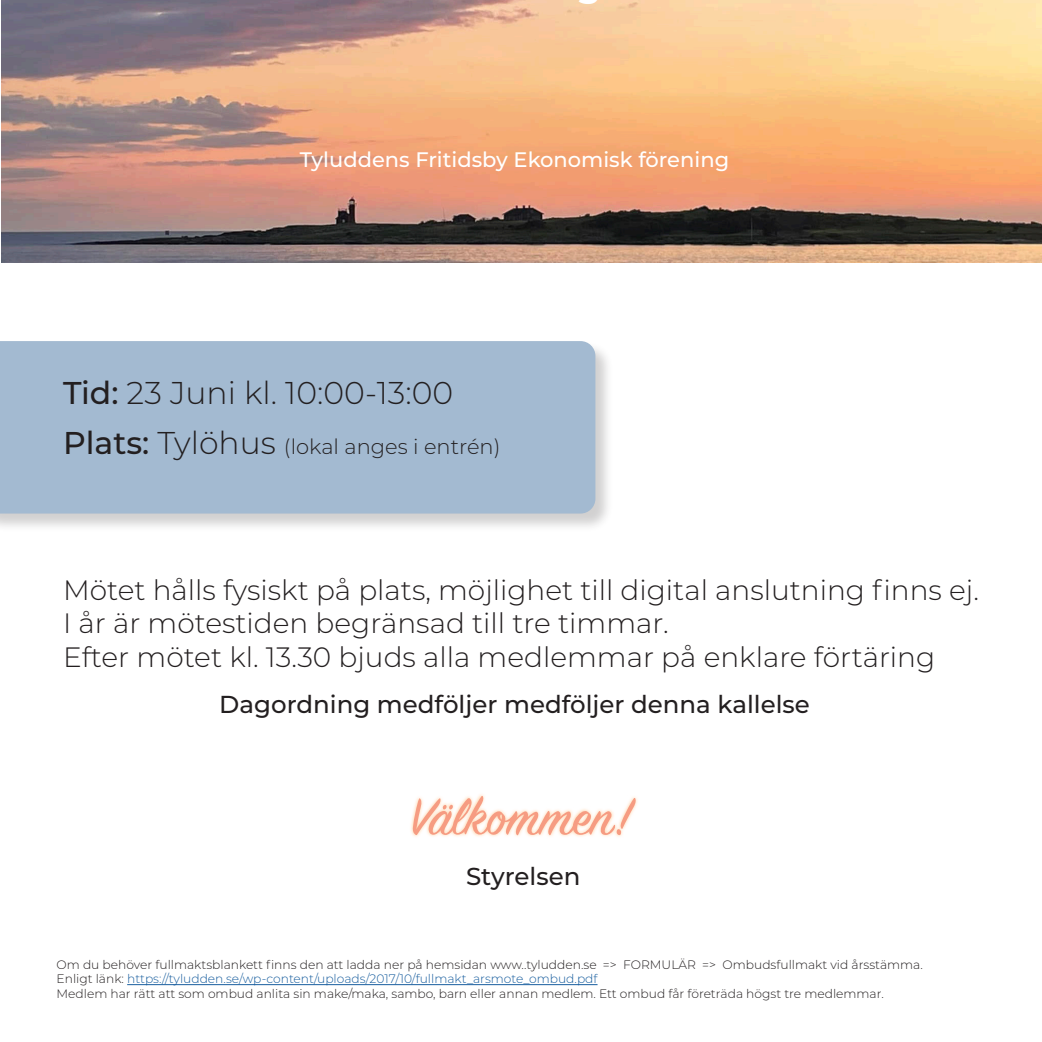
<style>
.page{position:relative;width:1042px;height:1042px;background:#fff}
.page>*{position:absolute;margin:0;border:0;box-sizing:border-box;transform-origin:0 0}
.t1{font:57.75px "Sign Painter House Script";color:#f69c82}
.t2{font:300 31.5px "Montserrat";color:#231f20}
.t3{font:300 28px "Montserrat";color:#231f20}
.t4{font:500 24.5px "Montserrat";color:#231f20}
.t5{font:500 21px "Montserrat";color:#fff}
.t6{font:300 21px "Montserrat";color:#231f20}
.t7{font:300 12.25px "Montserrat";color:#231f20}
.t8{font:300 12.25px "Montserrat";color:#175d9e}
.s1{font-weight:500}
.s2{font-weight:500;font-size:31.5px}
.s3{font-size:31.5px}
.s4{color:#231f20}
</style>
<div class="page">
<div style="left:0;top:341px;width:613px;height:192px;background:#231f20;opacity:.21"></div>
<div style="left:0;top:341px;width:595px;height:172px;background:#a3bad1"></div>
<img style="left:2px;top:0;width:1040px;height:263px">
<hr style="left:127px;top:984px;width:470px;height:1px;background:#175d9e">
<svg style="left:411px;top:794px;width:226px;height:43px"></svg>
<hr style="left:538px;top:0;width:446px;height:1px;background:#fcd6aa">
<p class="t5" style="left:300px;top:145px;width:431px">Tyluddens Fritidsby Ekonomisk förening</p>
<p class="t2" style="left:63px;top:371px;width:392px"><span class="s1">Tid:</span> 23 Juni kl. 10:00-13:00</p>
<p class="t6" style="left:63px;top:432px;width:439px"><span class="s2">Plats:</span> <span class="s3">Tylöhus</span> (lokal anges i entrén)</p>
<p class="t3" style="left:63px;top:571px;width:917px">Mötet hålls fysiskt på plats, möjlighet till digital anslutning finns ej.</p>
<p class="t3" style="left:63px;top:604px;width:607px">I år är mötestiden begränsad till tre timmar.</p>
<p class="t3" style="left:63px;top:638px;width:873px">Efter mötet kl. 13.30 bjuds alla medlemmar på enklare förtäring</p>
<p class="t4" style="left:219px;top:687px;width:592px">Dagordning medföljer medföljer denna kallelse</p>
<p class="t1" style="left:410px;top:781px;width:223px">Välkommen!</p>
<p class="t4" style="left:466px;top:859px;width:116px">Styrelsen</p>
<p class="t7" style="left:57px;top:956px;width:868px">Om du behöver fullmaktsblankett finns den att ladda ner på hemsidan www..tyludden.se =&gt; FORMULÄR =&gt; Ombudsfullmakt vid årsstämma.</p>
<p class="t8" style="left:57px;top:971px;width:542px"><span class="s4">Enligt länk:</span> https://tyludden.se/wp-content/uploads/2017/10/fullmakt_arsmote_ombud.pdf</p>
<p class="t7" style="left:57px;top:985px;width:829px">Medlem har rätt att som ombud anlita sin make/maka, sambo, barn eller annan medlem. Ett ombud får företräda högst tre medlemmar.</p>
</div>
